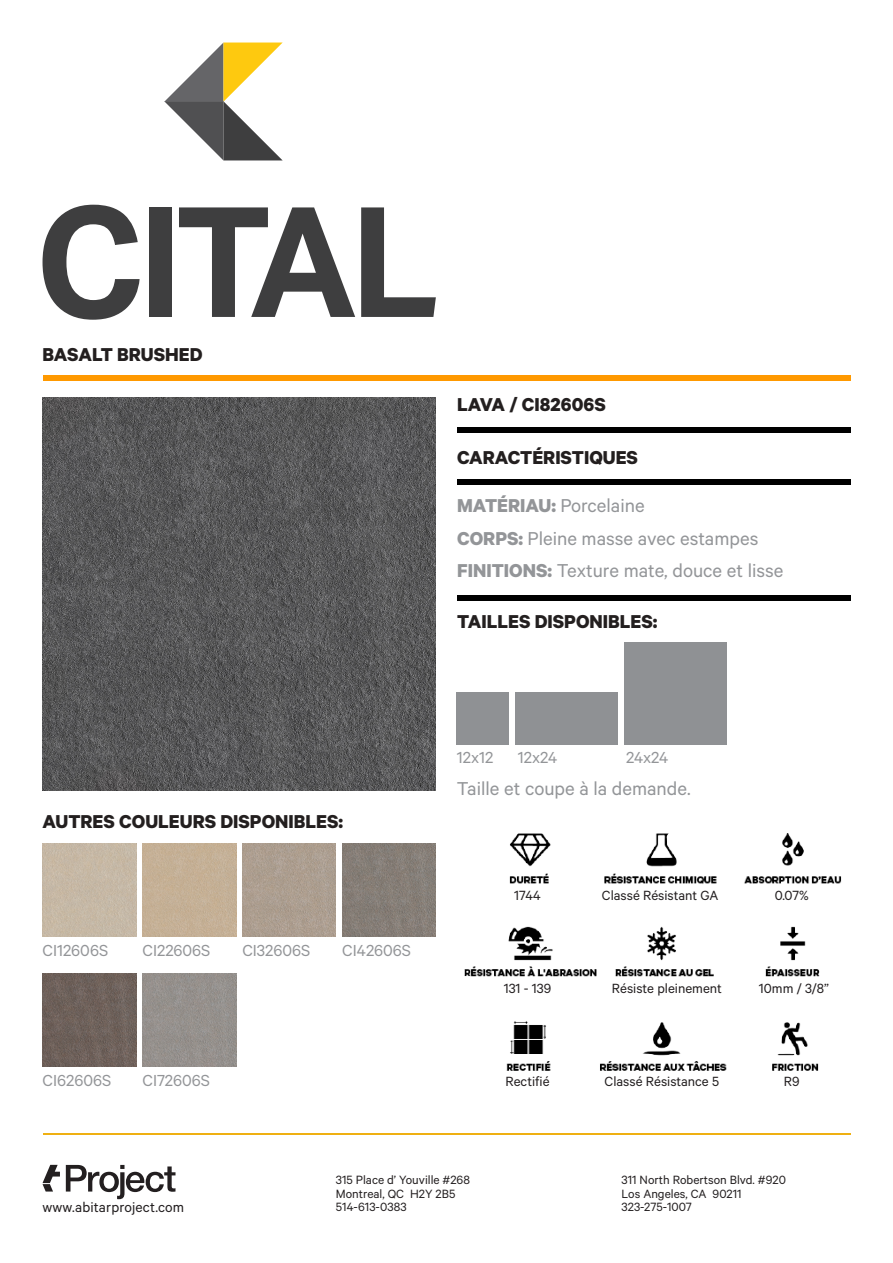
<style>
.page{position:relative;width:893px;height:1263px;background:#fff}
.page>*{position:absolute;margin:0;border:0;box-sizing:border-box;transform-origin:0 0}
.t1{font:21px/32.2px "Calibre";color:#939598}
.Calibre_Headings{font:700 21px "Calibre";color:#231f1f}
.Small_Infos{font:18px "Calibre";color:#939598}
.t2{font:15.75px "Calibre";letter-spacing:.01em;color:#231f20}
.t3{font:15px "Calibre";color:#231f20}
.t4{font:13.5px/13.5px "Calibre";color:#231f20}
.s1{font-weight:700}
</style>
<div class="page">
<svg style="left:43px;top:205px;width:97px;height:115px"></svg>
<div style="left:149px;top:207px;width:22px;height:110px;background:#3e3e3f"></div>
<svg style="left:179px;top:207px;width:176px;height:110px"></svg>
<svg style="left:361px;top:207px;width:75px;height:110px"></svg>
<svg style="left:164px;top:43px;width:118px;height:117px"></svg>
<div style="left:43px;top:375px;width:807px;height:6px;background:#f90"></div>
<div style="left:457px;top:427px;width:393px;height:6px;background:#000"></div>
<div style="left:457px;top:596px;width:393px;height:5px;background:#000"></div>
<div style="left:457px;top:479px;width:393px;height:5px;background:#000"></div>
<div style="left:457px;top:693px;width:52px;height:52px;background:#8f9194"></div>
<div style="left:515px;top:693px;width:102px;height:52px;background:#8f9194"></div>
<div style="left:624px;top:643px;width:102px;height:102px;background:#8f9194"></div>
<img style="left:464px;top:833px;width:378px;height:238px">
<hr style="left:43px;top:1134px;width:807px;height:1px;background:#efb012">
<svg style="left:43px;top:1165px;width:17px;height:26px"></svg>
<svg style="left:66px;top:1165px;width:110px;height:34px"></svg>
<img style="left:43px;top:398px;width:393px;height:393px">
<div style="left:43px;top:843px;width:93px;height:93px;background:#c6b8a6"></div>
<img style="left:43px;top:973px;width:93px;height:93px">
<div style="left:142px;top:843px;width:94px;height:93px;background:#c5b096"></div>
<img style="left:142px;top:973px;width:94px;height:94px">
<img style="left:242px;top:843px;width:94px;height:93px">
<img style="left:342px;top:843px;width:94px;height:93px">
<h1 class="Calibre_Headings" style="left:43px;top:342px;width:162px">BASALT BRUSHED</h1>
<p class="Calibre_Headings" style="left:457px;top:392px;width:150px">LAVA / CI82606S</p>
<h1 class="Calibre_Headings" style="left:457px;top:445px;width:182px">CARACTÉRISTIQUES</h1>
<h1 class="t1" style="left:457px;top:489px;width:328px"><span class="s1">MATÉRIAU:</span> Porcelaine<br><span class="s1">CORPS:</span> Pleine masse avec estampes<br><span class="s1">FINITIONS:</span> Texture mate, douce et lisse</h1>
<h1 class="Calibre_Headings" style="left:457px;top:609px;width:202px">TAILLES DISPONIBLES:</h1>
<h1 class="Calibre_Headings" style="left:43px;top:809px;width:302px">AUTRES COULEURS DISPONIBLES:</h1>
<p class="Small_Infos" style="left:43px;top:940px;width:67px">CI12606S</p>
<p class="Small_Infos" style="left:142px;top:940px;width:69px">CI22606S</p>
<p class="Small_Infos" style="left:242px;top:940px;width:69px">CI32606S</p>
<p class="Small_Infos" style="left:342px;top:940px;width:70px">CI42606S</p>
<p class="Small_Infos" style="left:43px;top:1070px;width:70px">CI62606S</p>
<p class="Small_Infos" style="left:142px;top:1070px;width:69px">CI72606S</p>
<h2 class="Small_Infos" style="left:457px;top:746px;width:38px">12x12</h2>
<h2 class="Small_Infos" style="left:518px;top:746px;width:41px">12x24</h2>
<h2 class="Small_Infos" style="left:626px;top:746px;width:44px">24x24</h2>
<h1 class="t1" style="left:457px;top:771px;width:235px">Taille et coupe à la demande.</h1>
<p class="t3" style="left:514px;top:887px;width:28px">1744</p>
<p class="t3" style="left:602px;top:887px;width:118px">Classé Résistant GA</p>
<p class="t3" style="left:775px;top:887px;width:35px">0.07%</p>
<p class="t3" style="left:504px;top:980px;width:49px">131 - 139</p>
<p class="t3" style="left:612px;top:980px;width:112px">Résiste pleinement</p>
<p class="t3" style="left:759px;top:980px;width:71px">10mm / 3/8”</p>
<p class="t3" style="left:505px;top:1073px;width:46px">Rectifié</p>
<p class="t3" style="left:605px;top:1073px;width:116px">Classé Résistance 5</p>
<p class="t3" style="left:784px;top:1073px;width:17px">R9</p>
<p class="t4" style="left:336px;top:1173px;width:136px">315 Place d’ Youville #268<br>Montreal, QC H2Y 2B5<br>514-613-0383</p>
<p class="t4" style="left:622px;top:1173px;width:166px">311 North Robertson Blvd. #920<br>Los Angeles, CA 90211</p>
<p class="t2" style="left:43px;top:1197px;width:143px">www.abitarproject.com</p>
<p class="t4" style="left:622px;top:1200px;width:72px">323-275-1007</p>
</div>
